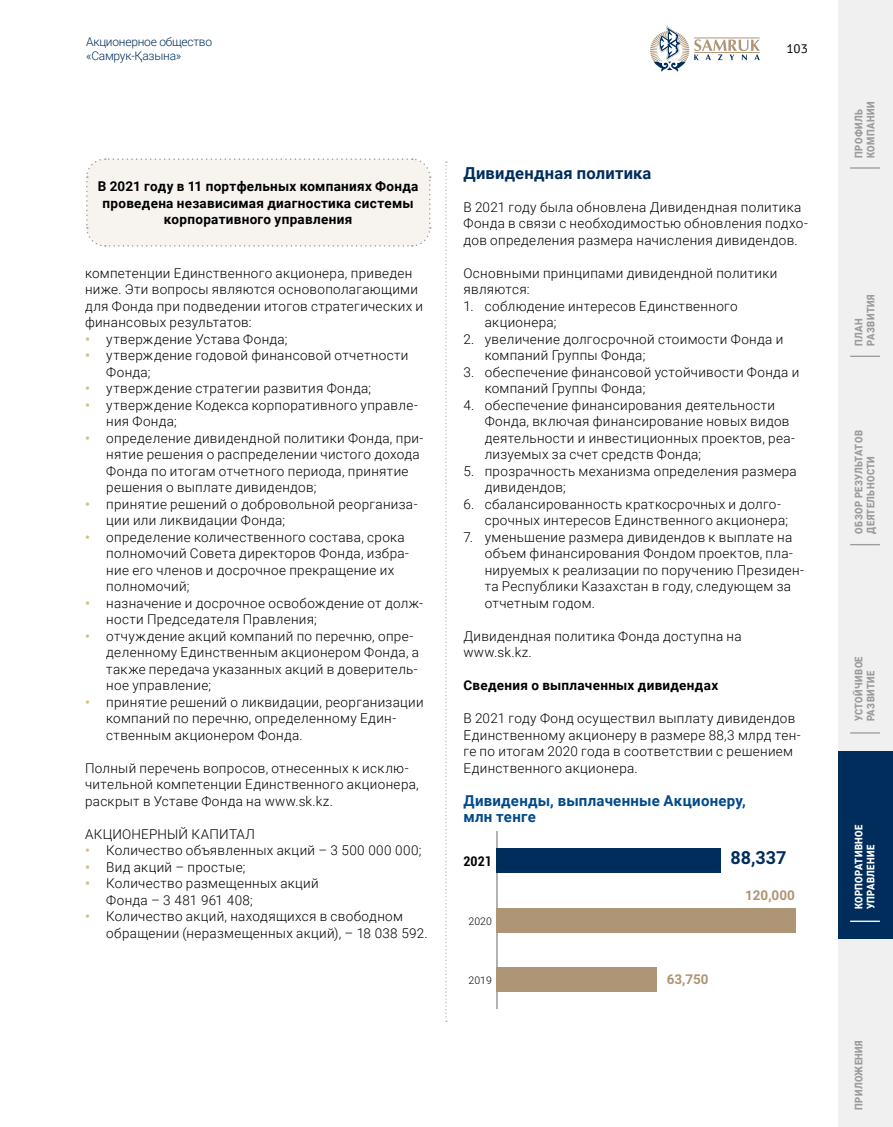
<style>
.page{position:relative;width:893px;height:1127px;background:#fff}
.page>*{position:absolute;margin:0;border:0;box-sizing:border-box;transform-origin:0 0}
.t1{font:700 18px "Roboto";color:#002d5c}
.t2{font:700 16.5px "Roboto";letter-spacing:.015em;color:#002d5c}
.t3{font:700 15px/16.5px "Roboto";letter-spacing:.015em;color:#004a8b}
.t4{font:300 13.5px/16.5px "Roboto";letter-spacing:.025em;color:#000}
.t5{font:700 13.5px/16.5px "Roboto";letter-spacing:.02em;color:#000;text-align:center}
.t6{font:700 13.5px "Roboto";color:#ae9575}
.t7{font:700 condensed 13.5px "Roboto";color:#000}
.t8{font:300 13.5px "Cignika";color:#000}
.t9{font:300 12px/14.4px "Roboto";letter-spacing:-.02em;color:#002d5c}
.t10{font:900 10.5px/12px "Roboto";letter-spacing:.045em;color:#9c9c9d;scale:.9 1}
.t11{font:900 10.5px/12px "Roboto";letter-spacing:.045em;color:#fff;scale:.9 1}
.t12{font:300 10.5px "Roboto";color:#000}
.s1{font-weight:700;color:#d1c279}
</style>
<div class="page">
<svg style="left:650px;top:26px;width:110px;height:46px"></svg>
<svg style="left:445px;top:162px;width:2px;height:860px"></svg>
<hr style="left:496px;top:831px;width:1px;height:178px;background:#b1b2b3">
<div style="left:497px;top:848px;width:224px;height:25px;background:#002d5c"></div>
<div style="left:497px;top:907px;width:299px;height:25px;background:#ae9575"></div>
<div style="left:497px;top:967px;width:160px;height:24px;background:#ae9575"></div>
<div style="left:86px;top:158px;width:345px;height:89px;background:#f7f4ef"></div>
<div style="left:838px;top:939px;width:55px;height:188px;background:#f0f0f0"></div>
<div style="left:838px;top:376px;width:55px;height:187px;background:#f0f0f0"></div>
<div style="left:838px;top:188px;width:55px;height:188px;background:#f0f0f0"></div>
<div style="left:838px;top:0;width:55px;height:188px;background:#f0f0f0"></div>
<div style="left:838px;top:563px;width:55px;height:188px;background:#f0f0f0"></div>
<hr style="left:850px;top:544px;width:30px;height:1px;background:#9c9c9d">
<hr style="left:850px;top:356px;width:30px;height:1px;background:#9c9c9d">
<hr style="left:850px;top:732px;width:30px;height:1px;background:#9c9c9d">
<hr style="left:850px;top:167px;width:30px;height:2px;background:#9c9c9d">
<div style="left:838px;top:751px;width:55px;height:188px;background:#002d5c"></div>
<hr style="left:850px;top:920px;width:30px;height:2px;background:#fff">
<p class="t9" style="left:86px;top:34px;width:128px">Акционерное общество «Самрук-Қазына»</p>
<p class="t8" style="left:786px;top:41px;width:23px">103</p>
<p class="t5" style="left:98px;top:178px;width:322px">В 2021 году в 11 портфельных компаниях Фонда проведена независимая диагностика системы корпоративного управления</p>
<p class="t4" style="left:85px;top:264px;width:340px">компетенции Единственного акционера, приведен ниже. Эти вопросы являются основополагающими для Фонда при подведении итогов стратегических и финансовых результатов:</p>
<p class="t4" style="left:85px;top:330px;width:204px"><span class="s1">•</span> утверждение Устава Фонда;</p>
<p class="t4" style="left:106px;top:347px;width:304px;text-indent:-21px"><span class="s1">•</span> утверждение годовой финансовой отчетности<br>Фонда;</p>
<p class="t4" style="left:85px;top:380px;width:287px"><span class="s1">•</span> утверждение стратегии развития Фонда;</p>
<p class="t4" style="left:106px;top:396px;width:313px;text-indent:-21px"><span class="s1">•</span> утверждение Кодекса корпоративного управле&shy;ния Фонда;</p>
<p class="t4" style="left:106px;top:429px;width:319px;text-indent:-21px"><span class="s1">•</span> определение дивидендной политики Фонда, при&shy;нятие решения о распределении чистого дохода Фонда по итогам отчетного периода, принятие решения о выплате дивидендов;</p>
<p class="t4" style="left:106px;top:495px;width:313px;text-indent:-21px"><span class="s1">•</span> принятие решений о добровольной реорганиза&shy;ции или ликвидации Фонда;</p>
<p class="t4" style="left:106px;top:528px;width:304px;text-indent:-21px"><span class="s1">•</span> определение количественного состава, срока полномочий Совета директоров Фонда, избра&shy;ние его членов и досрочное прекращение их полномочий;</p>
<p class="t4" style="left:106px;top:594px;width:318px;text-indent:-21px"><span class="s1">•</span> назначение и досрочное освобождение от долж&shy;ности Председателя Правления;</p>
<p class="t4" style="left:106px;top:627px;width:314px;text-indent:-21px"><span class="s1">•</span> отчуждение акций компаний по перечню, опре&shy;деленному Единственным акционером Фонда, а также передача указанных акций в доверитель&shy;ное управление;</p>
<p class="t4" style="left:106px;top:693px;width:319px;text-indent:-21px"><span class="s1">•</span> принятие решений о ликвидации, реорганизации компаний по перечню, определенному Един&shy;ственным акционером Фонда.</p>
<p class="t4" style="left:85px;top:759px;width:335px">Полный перечень вопросов, отнесенных к исклю&shy;чительной компетенции Единственного акционера, раскрыт в Уставе Фонда на www.sk.kz.</p>
<p class="t4" style="left:85px;top:825px;width:171px">АКЦИОНЕРНЫЙ КАПИТАЛ</p>
<p class="t4" style="left:85px;top:842px;width:338px"><span class="s1">•</span> Количество объявленных акций – 3 500 000 000;</p>
<p class="t4" style="left:85px;top:858px;width:162px"><span class="s1">•</span> Вид акций – простые;</p>
<p class="t4" style="left:106px;top:875px;width:214px;text-indent:-21px"><span class="s1">•</span> Количество размещенных акций<br>Фонда – 3 481 961 408;</p>
<p class="t4" style="left:106px;top:908px;width:323px;text-indent:-21px"><span class="s1">•</span> Количество акций, находящихся в свободном обращении (неразмещенных акций), – 18 038 592.</p>
<p class="t2" style="left:463px;top:161px;width:189px">Дивидендная политика</p>
<p class="t4" style="left:463px;top:198px;width:346px">В 2021 году была обновлена Дивидендная политика<br>Фонда в связи с необходимостью обновления подхо&shy;дов определения размера начисления дивидендов.</p>
<p class="t4" style="left:463px;top:264px;width:315px">Основными принципами дивидендной политики являются:</p>
<p class="t4" style="left:485px;top:297px;width:254px;text-indent:-21px">1. соблюдение интересов Единственного акционера;</p>
<p class="t4" style="left:485px;top:330px;width:300px;text-indent:-21px">2. увеличение долгосрочной стоимости Фонда и компаний Группы Фонда;</p>
<p class="t4" style="left:485px;top:363px;width:316px;text-indent:-21px">3. обеспечение финансовой устойчивости Фонда и компаний Группы Фонда;</p>
<p class="t4" style="left:485px;top:396px;width:312px;text-indent:-21px">4. обеспечение финансирования деятельности Фонда, включая финансирование новых видов деятельности и инвестиционных проектов, реа&shy;лизуемых за счет средств Фонда;</p>
<p class="t4" style="left:485px;top:462px;width:314px;text-indent:-21px">5. прозрачность механизма определения размера дивидендов;</p>
<p class="t4" style="left:485px;top:495px;width:305px;text-indent:-21px">6. сбалансированность краткосрочных и долго&shy;срочных интересов Единственного акционера;</p>
<p class="t4" style="left:485px;top:528px;width:321px;text-indent:-21px">7. уменьшение размера дивидендов к выплате на объем финансирования Фондом проектов, пла&shy;нируемых к реализации по поручению Президен&shy;та Республики Казахстан в году, следующем за отчетным годом.</p>
<p class="t4" style="left:463px;top:627px;width:280px">Дивидендная политика Фонда доступна на www.sk.kz.</p>
<p class="t5" style="left:463px;top:677px;width:256px">Сведения о выплаченных дивидендах</p>
<p class="t4" style="left:463px;top:710px;width:339px">В 2021 году Фонд осуществил выплату дивидендов Единственному акционеру в размере 88,3 млрд тен&shy;ге по итогам 2020 года в соответствии с решением Единственного акционера.</p>
<p class="t3" style="left:463px;top:792px;width:284px">Дивиденды, выплаченные Акционеру, млн тенге</p>
<p class="t7" style="left:463px;top:852px;width:30px">2021</p>
<h1 class="t1" style="left:730px;top:851px;width:58px">88,337</h1>
<p class="t6" style="left:745px;top:891px;width:51px">120,000</p>
<p class="t12" style="left:469px;top:915px;width:25px">2020</p>
<p class="t12" style="left:469px;top:974px;width:25px">2019</p>
<p class="t6" style="left:667px;top:974px;width:44px">63,750</p>
<p class="t10" style="left:852px;top:158px;width:64px;rotate:-90deg">ПРОФИЛЬ<br>КОМПАНИИ</p>
<p class="t10" style="left:852px;top:346px;width:59px;rotate:-90deg">ПЛАН<br>РАЗВИТИЯ</p>
<p class="t10" style="left:852px;top:533px;width:116px;rotate:-90deg">ОБЗОР РЕЗУЛЬТАТОВ<br>ДЕЯТЕЛЬНОСТИ</p>
<p class="t10" style="left:852px;top:721px;width:74px;rotate:-90deg">УСТОЙЧИВОЕ<br>РАЗВИТИЕ</p>
<p class="t11" style="left:852px;top:909px;width:96px;rotate:-90deg">КОРПОРАТИВНОЕ<br>УПРАВЛЕНИЕ</p>
<p class="t10" style="left:852px;top:1110px;width:79px;rotate:-90deg">ПРИЛОЖЕНИЯ</p>
</div>
